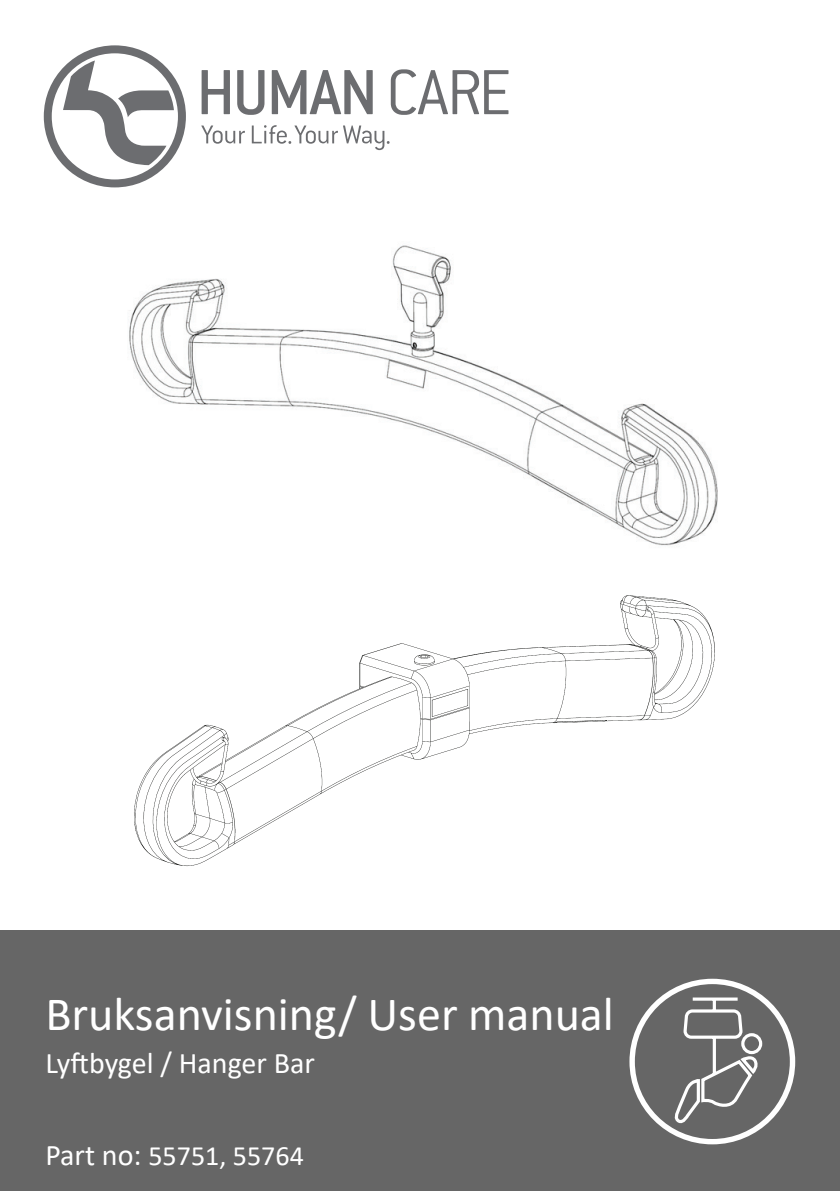
<style>
.page{position:relative;width:840px;height:1191px;background:#fff}
.page>*{position:absolute;margin:0;border:0;box-sizing:border-box;transform-origin:0 0}
.t1{font:48px "Calibri";color:#fff}
.t2{font:30px "Calibri";color:#fff}
.t3{font:28px "Calibri";color:#fff}
.s1{font-size:30px}
</style>
<div class="page">
<div style="left:0;top:931px;width:839px;height:260px;background:#666"></div>
<div style="left:629px;top:978px;width:165px;height:166px;border:5px solid #fff;border-radius:50%"></div>
<svg style="left:674px;top:996px;width:89px;height:131px"></svg>
<svg style="left:44px;top:45px;width:142px;height:142px"></svg>
<svg style="left:201px;top:125px;width:44px;height:19px"></svg>
<svg style="left:252px;top:125px;width:137px;height:25px"></svg>
<svg style="left:201px;top:70px;width:29px;height:44px"></svg>
<svg style="left:237px;top:70px;width:27px;height:45px"></svg>
<svg style="left:271px;top:70px;width:101px;height:44px"></svg>
<svg style="left:390px;top:69px;width:118px;height:46px"></svg>
<img style="left:129px;top:245px;width:589px;height:301px">
<img style="left:134px;top:595px;width:581px;height:272px">
<p class="t1" style="left:45px;top:980px;width:569px">Bruksanvisning/ User manual</p>
<p class="t2" style="left:45px;top:1042px;width:271px">Lyftbygel / Hanger Bar</p>
<p class="t3" style="left:45px;top:1135px;width:260px"><span class="s1">Part no:</span> 55751, 55764</p>
</div>
